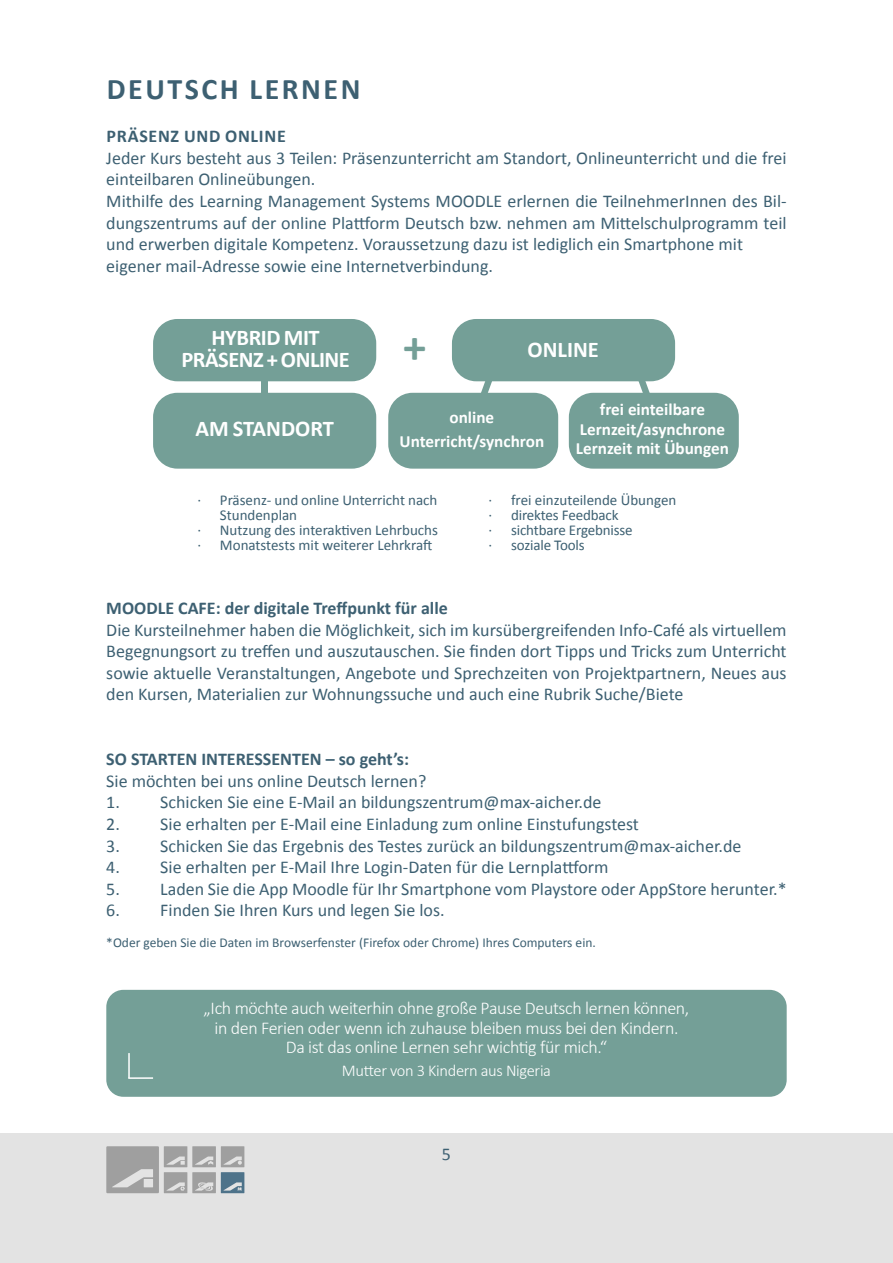
<style>
.page{position:relative;width:893px;height:1263px;background:#fff}
.page>*{position:absolute;margin:0;border:0;box-sizing:border-box;transform-origin:0 0}
.t1{font:700 46.5px "Calibri";color:#749f97}
.t2{font:700 30px "Calibri";letter-spacing:.085em;color:#3d6072}
.t3{font:700 22.5px/21.5px "Calibri";letter-spacing:-.02em;color:#fff;text-align:center}
.t4{font:700 22.5px "Calibri";color:#fff}
.t5{font:18px/21.6px "Calibri";color:#3d6072}
.t6{font:300 18px/19.5px "Calibri";letter-spacing:-.02em;color:#fff;text-align:center}
.t7{font:700 18px "Calibri";color:#3d6072}
.t8{font:700 18px "Calibri";letter-spacing:.04em;color:#3d6072}
.t9{font:700 17.1px/19.4px "Calibri";color:#fff;text-align:center}
.t10{font:300 16.5px "Calibri";letter-spacing:-.02em;color:#fff}
.t11{font:15px/15px "Calibri";color:#3d6072}
.t12{font:13.5px "Calibri";color:#3d6072}
</style>
<div class="page">
<div style="left:0;top:1133px;width:893px;height:130px;background:#e3e3e3"></div>
<svg style="left:106px;top:1146px;width:138px;height:47px"></svg>
<div style="left:106px;top:990px;width:681px;height:107px;background:#749f97;border-radius:17px"></div>
<div style="left:452px;top:319px;width:223px;height:62px;background:#749f97;border-radius:24px"></div>
<div style="left:388px;top:393px;width:170px;height:76px;background:#749f97;border-radius:24px"></div>
<div style="left:569px;top:393px;width:170px;height:76px;background:#749f97;border-radius:24px"></div>
<div style="left:153px;top:319px;width:223px;height:62px;background:#749f97;border-radius:24px"></div>
<div style="left:153px;top:393px;width:223px;height:76px;background:#749f97;border-radius:24px"></div>
<svg style="left:474px;top:381px;width:24px;height:12px"></svg>
<svg style="left:632px;top:381px;width:23px;height:12px"></svg>
<div style="left:261px;top:381px;width:7px;height:20px;background:#749f97"></div>
<hr style="left:128px;top:1077px;width:25px;height:2px;background:#fff">
<hr style="left:128px;top:1053px;width:2px;height:25px;background:#fff">
<h2 class="t2" style="left:107px;top:68px;width:255px">DEUTSCH LERNEN</h2>
<p class="t8" style="left:107px;top:124px;width:181px">PRÄSENZ UND ONLINE</p>
<p class="t5" style="left:106px;top:147px;width:682px">Jeder Kurs besteht aus 3 Teilen: Präsenzunterricht am Standort, Onlineunterricht und die frei einteilbaren Onlineübungen.<br>Mithilfe des Learning Management Systems MOODLE erlernen die TeilnehmerInnen des Bil&shy;dungszentrums auf der online Plattform Deutsch bzw. nehmen am Mittelschulprogramm teil und erwerben digitale Kompetenz. Voraussetzung dazu ist lediglich ein Smartphone mit eigener mail-Adresse sowie eine Internetverbindung.</p>
<p class="t3" style="left:181px;top:326px;width:170px">HYBRID MIT<br>PRÄSENZ + ONLINE</p>
<p class="t3" style="left:528px;top:338px;width:73px">ONLINE</p>
<h1 class="t1" style="left:403px;top:314px;width:25px">+</h1>
<p class="t4" style="left:195px;top:413px;width:140px">AM STANDORT</p>
<p class="t9" style="left:399px;top:405px;width:146px;line-height:23.5px">online<br>Unterricht/synchron</p>
<p class="t9" style="left:576px;top:399px;width:155px">frei einteilbare<br>Lernzeit/asynchrone<br>Lernzeit mit Übungen</p>
<p class="t11" style="left:197px;top:492px;width:241px">· Präsenz- und online Unterricht nach</p>
<p class="t11" style="left:220px;top:507px;width:79px">Stundenplan</p>
<p class="t11" style="left:197px;top:522px;width:242px">· Nutzung des interaktiven Lehrbuchs</p>
<p class="t11" style="left:197px;top:537px;width:236px">· Monatstests mit weiterer Lehrkraft</p>
<p class="t11" style="left:489px;top:492px;width:189px">· frei einzuteilende Übungen · direktes Feedback<br>· sichtbare Ergebnisse<br>· soziale Tools</p>
<p class="t7" style="left:106px;top:595px;width:343px">MOODLE CAFE: der digitale Treffpunkt für alle</p>
<p class="t5" style="left:106px;top:618px;width:682px;text-align:justify">Die Kursteilnehmer haben die Möglichkeit, sich im kursübergreifenden Info-Café als virtuellem Begegnungsort zu treffen und auszutauschen. Sie finden dort Tipps und Tricks zum Unterricht sowie aktuelle Veranstaltungen, Angebote und Sprechzeiten von Projektpartnern, Neues aus den Kursen, Materialien zur Wohnungssuche und auch eine Rubrik Suche/Biete</p>
<p class="t7" style="left:106px;top:746px;width:304px">SO STARTEN INTERESSENTEN – so geht’s:</p>
<p class="t5" style="left:106px;top:769px;width:322px">Sie möchten bei uns online Deutsch lernen?</p>
<p class="t5" style="left:106px;top:791px;width:497px">1. Schicken Sie eine E-Mail an bildungszentrum@max-aicher.de</p>
<p class="t5" style="left:106px;top:813px;width:534px">2. Sie erhalten per E-Mail eine Einladung zum online Einstufungstest</p>
<p class="t5" style="left:106px;top:834px;width:637px">3. Schicken Sie das Ergebnis des Testes zurück an bildungszentrum@max-aicher.de</p>
<p class="t5" style="left:106px;top:856px;width:504px">4. Sie erhalten per E-Mail Ihre Login-Daten für die Lernplattform</p>
<p class="t5" style="left:106px;top:877px;width:682px">5. Laden Sie die App Moodle für Ihr Smartphone vom Playstore oder AppStore herunter.*</p>
<p class="t5" style="left:106px;top:899px;width:340px">6. Finden Sie Ihren Kurs und legen Sie los.</p>
<p class="t12" style="left:106px;top:933px;width:491px">*Oder geben Sie die Daten im Browserfenster (Firefox oder Chrome) Ihres Computers ein.</p>
<p class="t6" style="left:204px;top:998px;width:487px">„Ich möchte auch weiterhin ohne große Pause Deutsch lernen können, in den Ferien oder wenn ich zuhause bleiben muss bei den Kindern.<br>Da ist das online Lernen sehr wichtig für mich.“</p>
<p class="t10" style="left:342px;top:1060px;width:211px">Mutter von 3 Kindern aus Nigeria</p>
<p class="t5" style="left:442px;top:1142px;width:11px">5</p>
</div>
